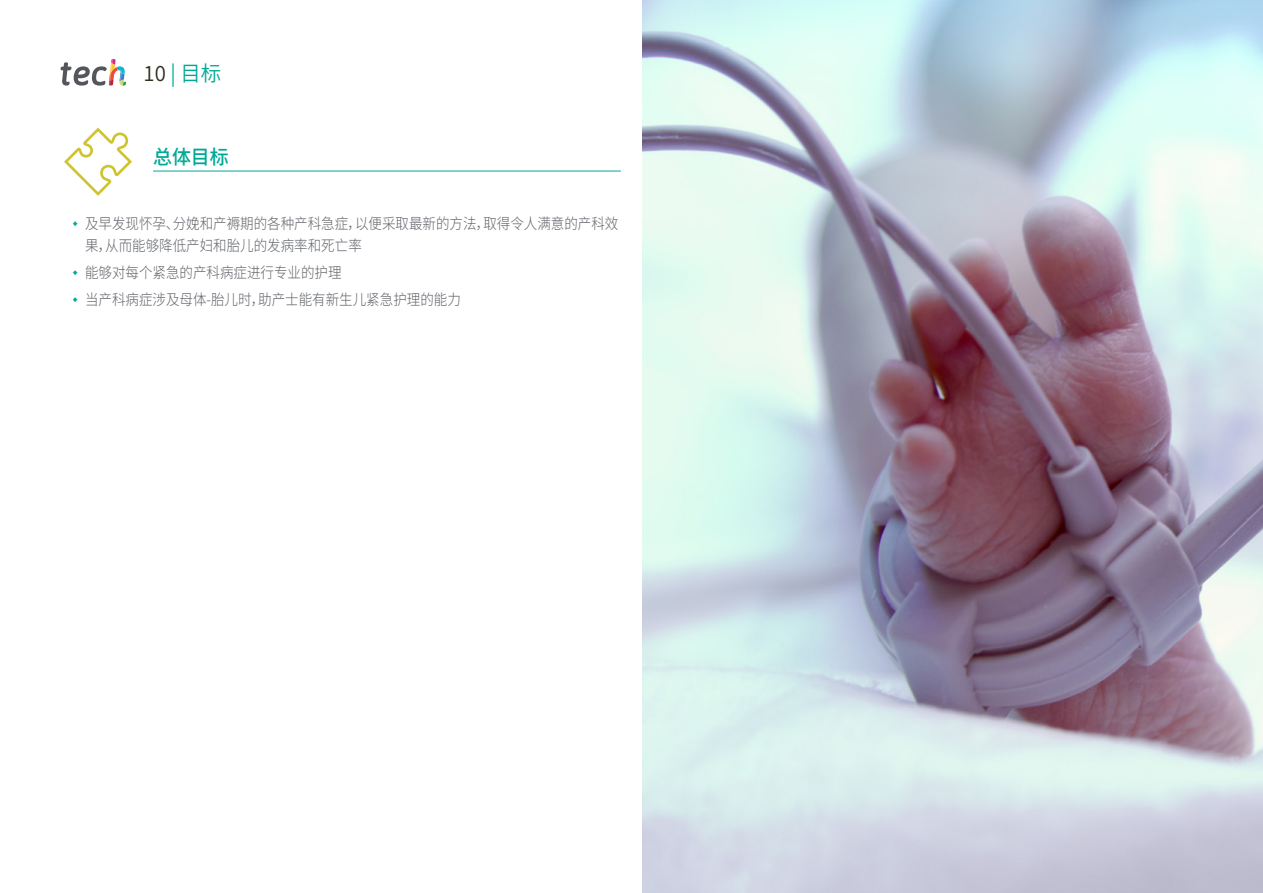
<style>
.page{position:relative;width:1263px;height:893px;background:#fff}
.page>*{position:absolute;margin:0;border:0;box-sizing:border-box;transform-origin:0 0}
.t1{font:21px "Source Han Sans CN";color:#00a996}
.t2{font:500 19.5px "Source Han Sans CN";color:#00a996}
.t3{font:300 15px/22.5px "Source Han Sans CN";color:#61646a;scale:.9 1}
.s1{color:#312e20}
</style>
<div class="page">
<img style="left:642px;top:0;width:621px;height:893px">
<svg style="left:61px;top:59px;width:65px;height:27px"></svg>
<hr style="left:153px;top:171px;width:468px;height:1px;background:#00a996">
<svg style="left:64px;top:128px;width:68px;height:68px"></svg>
<h1 class="t1" style="left:144px;top:61px;width:79px"><span class="s1">10</span> | 目标</h1>
<h2 class="t2" style="left:153px;top:145px;width:77px">总体目标</h2>
<p class="t3" style="left:85px;top:212px;width:594px">及早发现怀孕、分娩和产褥期的各种产科急症，以便采取最新的方法，取得令人满意的产科效果，从而能够降低产妇和胎儿的发病率和死亡率</p>
<p class="t3" style="left:85px;top:260px;width:419px;line-height:26.7px">能够对每个紧急的产科病症进行专业的护理<br>当产科病症涉及母体-胎儿时，助产士能有新生儿紧急护理的能力</p>
</div>
